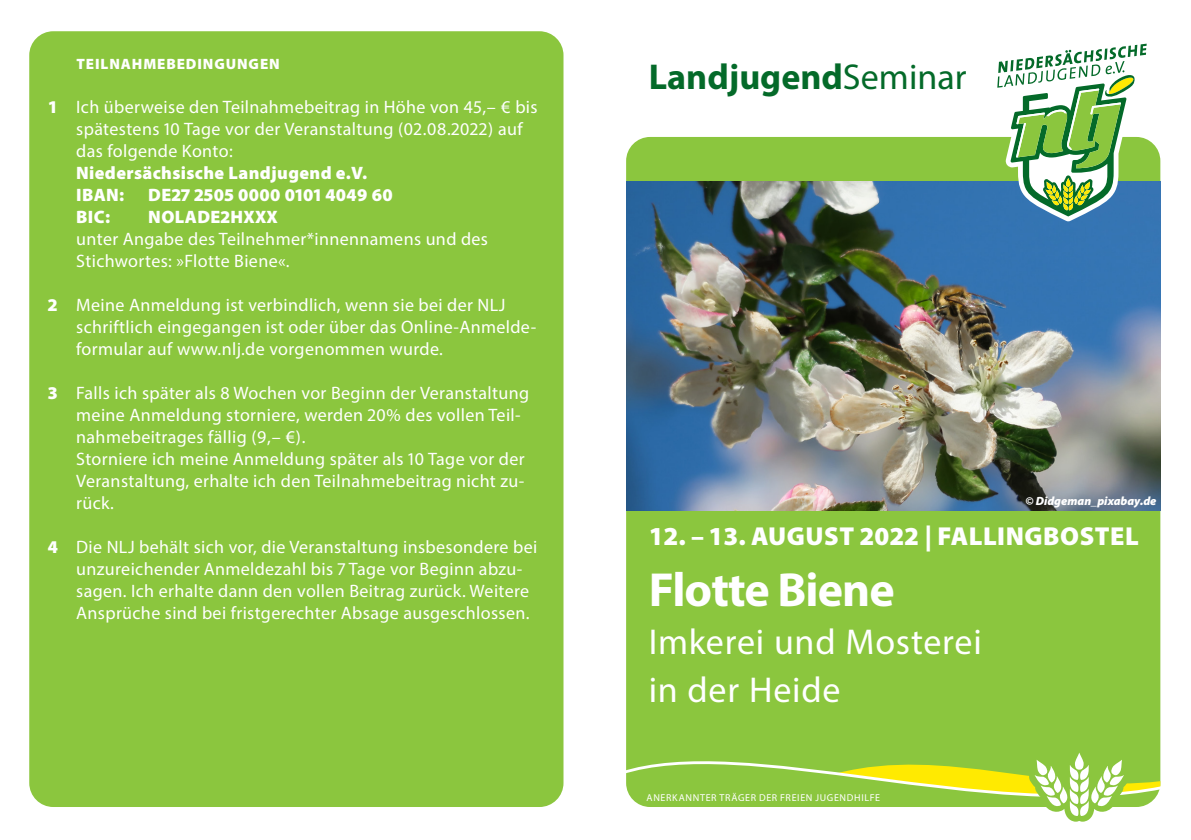
<style>
.page{position:relative;width:1191px;height:840px;background:#fff}
.page>*{position:absolute;margin:0;border:0;box-sizing:border-box;transform-origin:0 0}
.t1{font:700 48px "Myriad Pro";letter-spacing:-.02em;color:#fff}
.t2{font:36px/48px "Myriad Pro";letter-spacing:.02em;color:#fff}
.t3{font:700 36px "Myriad Pro";color:#046a29}
.t4{font:900 26px "Myriad Pro";letter-spacing:.02em;color:#fff}
.t5{font:18px/22px "Myriad Pro";letter-spacing:.02em;color:#fff}
.t6{font:900 18px/22px "Myriad Pro";letter-spacing:.02em;color:#fff}
.t7{font:900 15px "Myriad Pro";letter-spacing:.06em;color:#fff}
.t8{font:italic 900 12px "Myriad Pro";color:#fff}
.t9{font:10px "Myriad Pro";letter-spacing:.07em;color:#fff}
.s1{font-weight:400}
</style>
<div class="page">
<div style="left:626px;top:137px;width:534px;height:669px;background:#8bc63e;border-radius:24px"></div>
<div style="left:29px;top:31px;width:534px;height:775px;background:#8bc63e;border-radius:24px"></div>
<img style="left:626px;top:181px;width:534px;height:329px">
<svg style="left:626px;top:732px;width:535px;height:75px"></svg>
<svg style="left:838px;top:745px;width:322px;height:76px"></svg>
<svg style="left:991px;top:43px;width:161px;height:178px"></svg>
<p class="t6" style="left:49px;top:95px;width:9px">1</p>
<p class="t6" style="left:48px;top:293px;width:11px">2</p>
<p class="t6" style="left:48px;top:381px;width:11px">3</p>
<p class="t6" style="left:48px;top:535px;width:12px">4</p>
<p class="t7" style="left:76px;top:54px;width:205px">TEILNAHMEBEDINGUNGEN</p>
<p class="t5" style="left:76px;top:95px;width:463px">Ich überweise den Teilnahmebeitrag in Höhe von 45,– € bis spätestens 10 Tage vor der Veranstaltung (02.08.2022) auf das folgende Konto:</p>
<p class="t6" style="left:76px;top:161px;width:292px">Niedersächsische Landjugend e.V.<br>IBAN:</p>
<p class="t6" style="left:148px;top:183px;width:246px">DE27 2505 0000 0101 4049 60</p>
<p class="t6" style="left:76px;top:205px;width:35px">BIC:</p>
<p class="t6" style="left:148px;top:205px;width:131px">NOLADE2HXXX</p>
<p class="t5" style="left:76px;top:227px;width:413px">unter Angabe des Teilnehmer*innennamens und des<br>Stichwortes: »Flotte Biene«.</p>
<p class="t5" style="left:76px;top:293px;width:461px">Meine Anmeldung ist verbindlich, wenn sie bei der NLJ schriftlich eingegangen ist oder über das Online-Anmelde&shy;formular auf www.nlj.de vorgenommen wurde.</p>
<p class="t5" style="left:76px;top:381px;width:454px">Falls ich später als 8 Wochen vor Beginn der Veranstaltung meine Anmeldung storniere, werden 20% des vollen Teil&shy;nahmebeitrages fällig (9,– €).<br>Storniere ich meine Anmeldung später als 10 Tage vor der Veranstaltung, erhalte ich den Teilnahmebeitrag nicht zu&shy;rück.</p>
<p class="t5" style="left:76px;top:535px;width:462px">Die NLJ behält sich vor, die Veranstaltung insbesondere bei unzureichender Anmeldezahl bis 7 Tage vor Beginn abzu&shy;sagen. Ich erhalte dann den vollen Beitrag zurück. Weitere Ansprüche sind bei fristgerechter Absage ausgeschlossen.</p>
<h2 class="t3" style="left:648px;top:53px;width:319px">Landjugend<span class="s1">Seminar</span></h2>
<p class="t8" style="left:1025px;top:492px;width:133px">© Didgeman_pixabay.de</p>
<h3 class="t4" style="left:648px;top:518px;width:491px">12. – 13. AUGUST 2022 | FALLINGBOSTEL</h3>
<h1 class="t1" style="left:648px;top:557px;width:247px">Flotte Biene</h1>
<h2 class="t2" style="left:648px;top:616px;width:335px">Imkerei und Mosterei in der Heide</h2>
<p class="t9" style="left:646px;top:790px;width:235px">ANERKANNTER TRÄGER DER FREIEN JUGENDHILFE</p>
</div>
